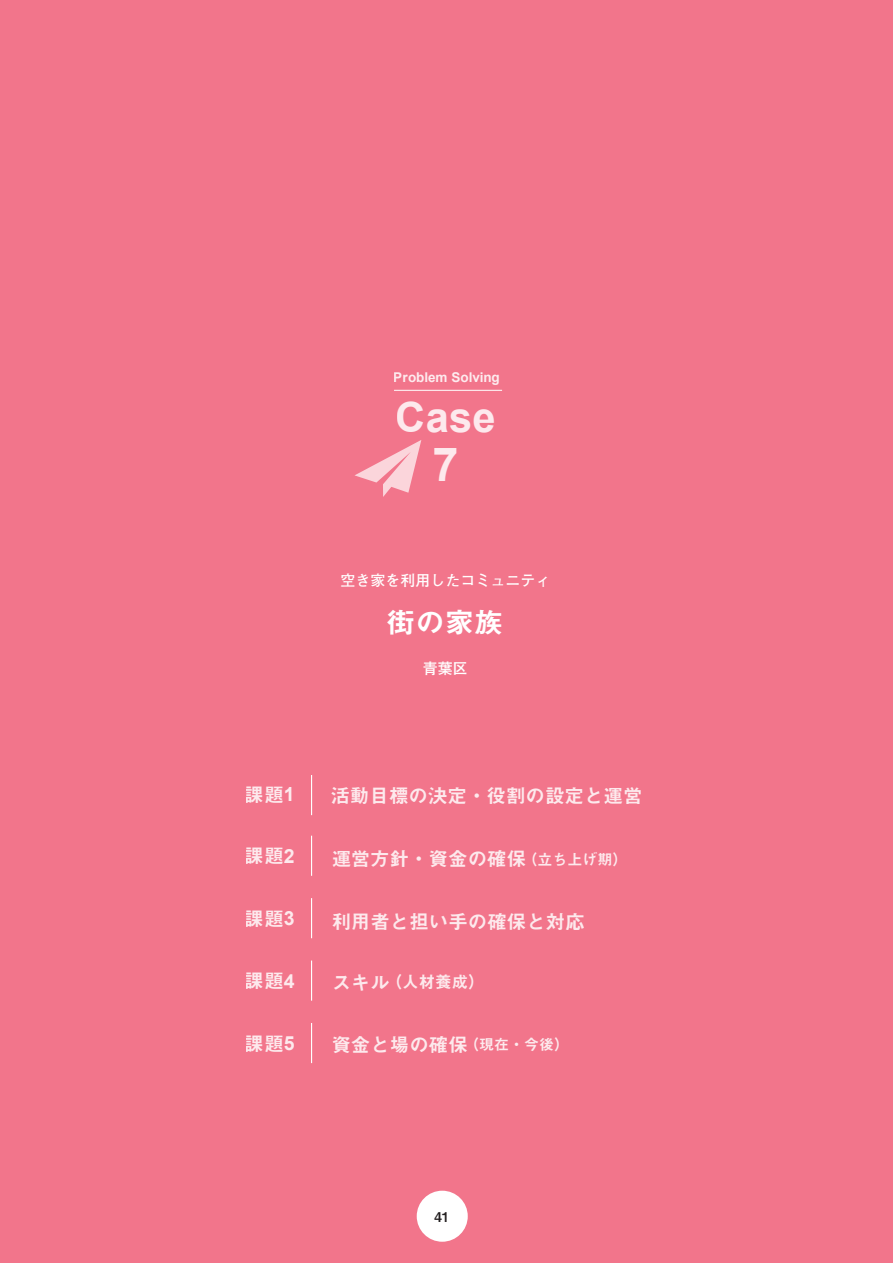
<style>
.page{position:relative;width:893px;height:1263px;background:#f2758b}
.page>*{position:absolute;margin:0;border:0;box-sizing:border-box;transform-origin:0 0}
.t1{font:700 46.95px "Arial";color:#fff}
.t2{font:700 41.7px "Arial";color:#fff}
.t3{font:28.5px "Midashi Go Pro MB31";color:#fff}
.t4{font:19.5px "Midashi Go Pro MB31";color:#fff}
.t5{font:16.5px "Midashi Go Pro MB31";color:#fff}
.t6{font:700 15px "Futo Go B101 Pro";color:#fff}
.t7{font:700 13.5px "Arial";letter-spacing:-.005em;color:#fff}
.t8{font:13.5px "Midashi Go Pro MB31";color:#231f20}
.s1{font-family:"Arial";font-weight:700}
.s2{font-size:15px}
.s3{font-size:19.5px}
</style>
<div class="page">
<div style="left:417px;top:1191px;width:51px;height:51px;background:#fff;border-radius:50%"></div>
<hr style="left:394px;top:390px;width:108px;height:1px;background:#fff">
<svg style="left:355px;top:440px;width:66px;height:57px"></svg>
<hr style="left:311px;top:775px;width:1px;height:40px;background:#fff">
<hr style="left:311px;top:836px;width:1px;height:40px;background:#fff">
<hr style="left:311px;top:960px;width:1px;height:41px;background:#fff">
<hr style="left:311px;top:1023px;width:1px;height:40px;background:#fff">
<hr style="left:311px;top:898px;width:1px;height:40px;background:#fff">
<p class="t7" style="left:394px;top:368px;width:108px">Problem Solving</p>
<h2 class="t2" style="left:396px;top:388px;width:101px">Case</h2>
<h1 class="t1" style="left:433px;top:431px;width:28px">7</h1>
<p class="t6" style="left:340px;top:568px;width:211px">空き家を利用したコミュニティ</p>
<h3 class="t3" style="left:386px;top:599px;width:119px">街の家族</h3>
<p class="t6" style="left:423px;top:656px;width:46px">青葉区</p>
<p class="t4" style="left:245px;top:779px;width:51px">課題<span class="s1">1</span></p>
<p class="t4" style="left:330px;top:780px;width:314px">活動目標の決定・役割の設定と運営</p>
<p class="t4" style="left:245px;top:840px;width:51px">課題<span class="s1">2</span></p>
<p class="t4" style="left:331px;top:843px;width:298px">運営方針・資金の確保<span class="s2">（立ち上げ期）</span></p>
<p class="t4" style="left:245px;top:903px;width:51px">課題<span class="s1">3</span></p>
<p class="t4" style="left:331px;top:906px;width:255px">利用者と担い手の確保と対応</p>
<p class="t4" style="left:245px;top:965px;width:51px">課題<span class="s1">4</span></p>
<p class="t4" style="left:245px;top:1028px;width:51px">課題<span class="s1">5</span></p>
<p class="t5" style="left:331px;top:969px;width:155px"><span class="s3">スキル</span>（人材養成）</p>
<p class="t4" style="left:331px;top:1029px;width:239px">資金と場の確保<span class="s2">（現在・今後）</span></p>
<p class="t8" style="left:434px;top:1206px;width:17px">41</p>
</div>
